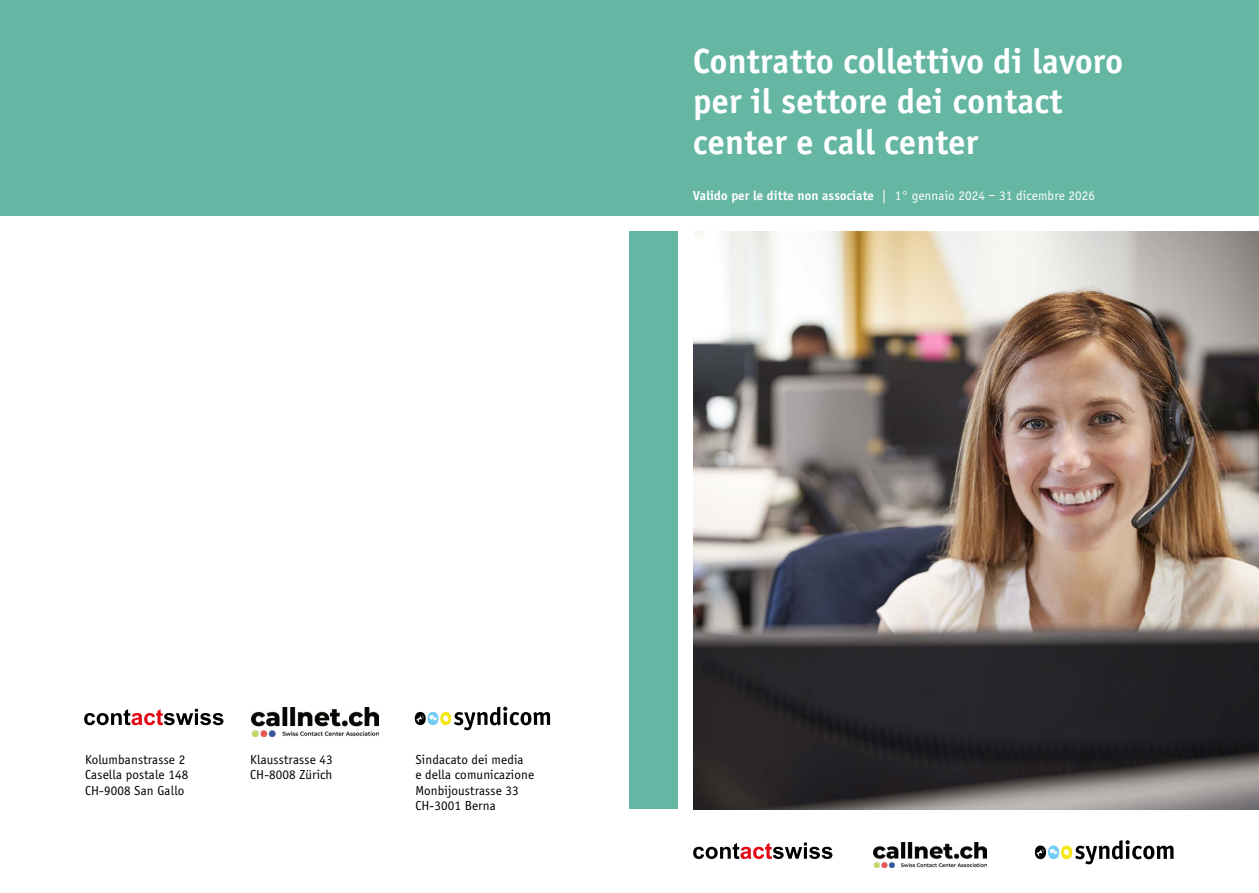
<style>
.page{position:relative;width:1259px;height:893px;background:#fff}
.page>*{position:absolute;margin:0;border:0;box-sizing:border-box;transform-origin:0 0}
.t1{font:700 36px/40.5px "Officina Sans";letter-spacing:.01em;color:#fff}
.t2{font:13.5px/15.1px "Officina Sans";letter-spacing:.01em;color:#000}
.t3{font:13.5px "Officina Sans";letter-spacing:.01em;color:#fff}
.s1{font-weight:700}
</style>
<div class="page">
<div style="left:0;top:0;width:1259px;height:216px;background:#65b6a2"></div>
<div style="left:629px;top:232px;width:48px;height:577px;background:#65b6a2"></div>
<svg style="left:693px;top:843px;width:139px;height:16px"></svg>
<svg style="left:84px;top:709px;width:139px;height:16px"></svg>
<div style="left:415px;top:712px;width:11px;height:13px;background:#000;border-radius:50%"></div>
<div style="left:427px;top:712px;width:11px;height:13px;background:#71cbf4;border-radius:50%"></div>
<svg style="left:416px;top:715px;width:21px;height:7px"></svg>
<svg style="left:440px;top:712px;width:11px;height:13px"></svg>
<svg style="left:443px;top:707px;width:107px;height:23px"></svg>
<svg style="left:1075px;top:840px;width:98px;height:24px"></svg>
<div style="left:1035px;top:845px;width:11px;height:14px;background:#000;border-radius:50%"></div>
<div style="left:1048px;top:845px;width:11px;height:14px;background:#71cbf4;border-radius:50%"></div>
<svg style="left:1036px;top:849px;width:21px;height:7px"></svg>
<svg style="left:1061px;top:845px;width:11px;height:14px"></svg>
<svg style="left:1063px;top:848px;width:6px;height:7px"></svg>
<img style="left:693px;top:232px;width:566px;height:577px">
<img style="left:874px;top:842px;width:112px;height:26px">
<img style="left:251px;top:708px;width:127px;height:29px">
<h1 class="t1" style="left:693px;top:40px;width:431px">Contratto collettivo di lavoro per il settore dei contact center e call center</h1>
<p class="t3" style="left:693px;top:188px;width:403px"><span class="s1">Valido per le ditte non associate</span> | 1° gennaio 2024 – 31 dicembre 2026</p>
<p class="t2" style="left:85px;top:752px;width:105px">Kolumbanstrasse 2<br>Casella postale 148<br>CH-9008 San Gallo</p>
<p class="t2" style="left:250px;top:752px;width:84px">Klausstrasse 43<br>CH-8008 Zürich</p>
<p class="t2" style="left:415px;top:752px;width:120px">Sindacato dei media<br>e della comunicazione<br>Monbijoustrasse 33<br>CH-3001 Berna</p>
</div>
